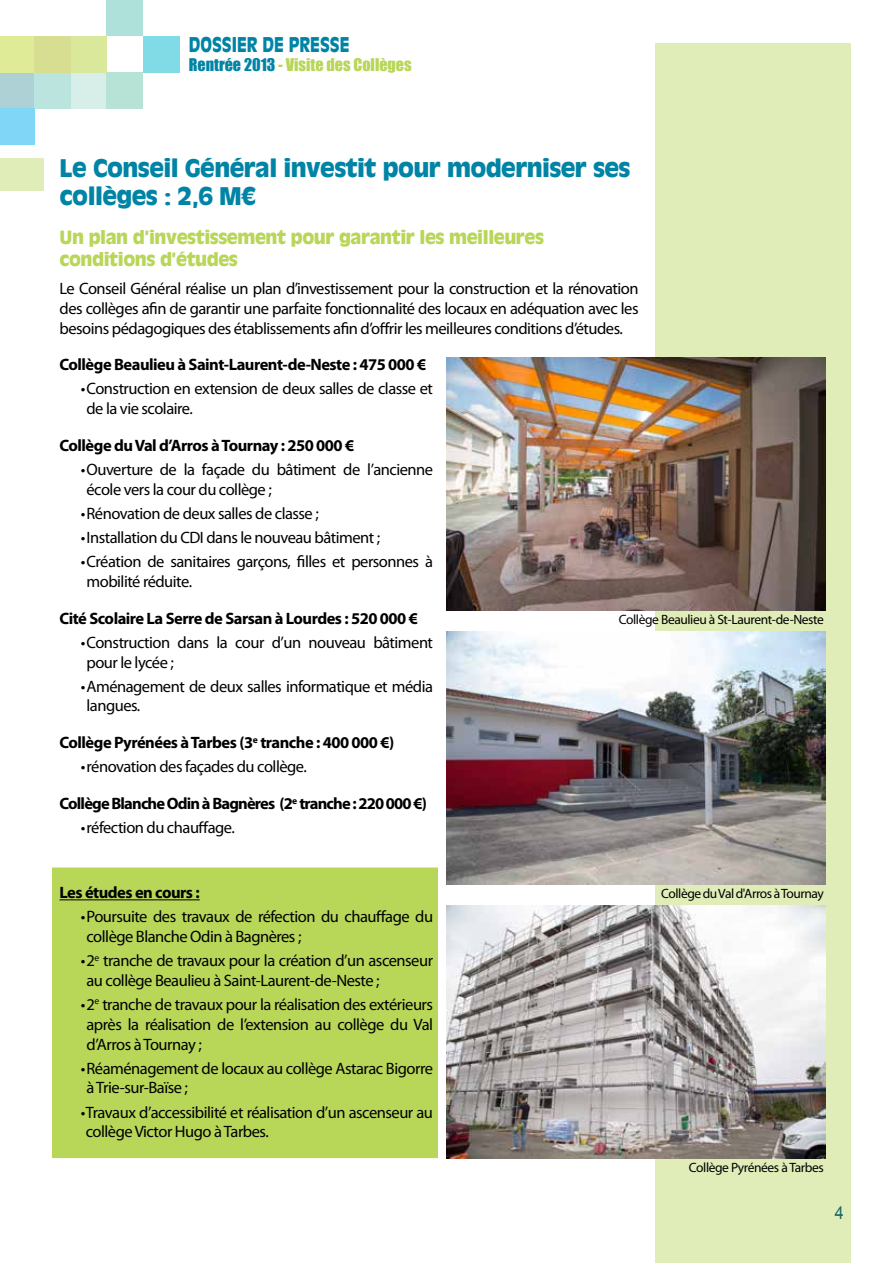
<style>
.page{position:relative;width:893px;height:1263px;background:#fff}
.page>*{position:absolute;margin:0;border:0;box-sizing:border-box;transform-origin:0 0}
.t1{font:900 24px/28.8px "Antique Olive Std";letter-spacing:-.025em;color:#0084a5}
.t2{font:900 20.1px "Antique Olive Std";color:#0084a5;scale:.8 1}
.t3{font:900 18px/21.6px "Antique Olive Std";letter-spacing:-.025em;color:#b8d658}
.t4{font:18px "Arial";color:#1b686b;scale:.9 1}
.t5{font:16.5px/19.8px "Myriad Pro";letter-spacing:-.03em;color:#000}
.t6{font:700 16.5px "Myriad Pro";letter-spacing:-.03em;color:#000}
.t7{font:700 16.5px "Myriad Pro";letter-spacing:-.05em;color:#000}
.t8{font:16.05px "Impact";color:#b8d658}
.t9{font:13.5px "Myriad Pro";letter-spacing:-.03em;color:#000}
.s1{color:#0084a5}
</style>
<div class="page">
<div style="left:52px;top:867px;width:386px;height:291px;background:#b8d658"></div>
<div style="left:655px;top:43px;width:195px;height:1220px;background:#e1edb8"></div>
<div style="left:0;top:158px;width:43px;height:33px;background:#e1edb8"></div>
<div style="left:71px;top:72px;width:36px;height:36px;background:#d8eee9"></div>
<div style="left:107px;top:72px;width:36px;height:36px;background:#b7e3d6"></div>
<div style="left:0;top:72px;width:34px;height:36px;background:#aed1d6"></div>
<div style="left:71px;top:36px;width:36px;height:36px;background:#d9e89a"></div>
<div style="left:107px;top:0;width:36px;height:36px;background:#aee1da"></div>
<div style="left:143px;top:36px;width:36px;height:36px;background:#80dbe6"></div>
<div style="left:0;top:36px;width:34px;height:36px;background:#dfeb97"></div>
<div style="left:34px;top:72px;width:37px;height:36px;background:#bbe4de"></div>
<div style="left:0;top:108px;width:35px;height:37px;background:#80d6f7"></div>
<div style="left:34px;top:36px;width:37px;height:36px;background:#d7de91"></div>
<hr style="left:60px;top:899px;width:140px;height:1px;background:#000">
<img style="left:446px;top:358px;width:380px;height:253px">
<img style="left:446px;top:631px;width:380px;height:253px">
<img style="left:446px;top:905px;width:380px;height:253px">
<p class="t2" style="left:189px;top:33px;width:202px">DOSSIER DE PRESSE</p>
<p class="t8" style="left:189px;top:53px;width:224px"><span class="s1">Rentrée 2013</span> - Visite des Collèges</p>
<h1 class="t1" style="left:60px;top:154px;width:573px">Le Conseil Général investit pour moderniser ses collèges : 2,6 M€</h1>
<p class="t3" style="left:60px;top:227px;width:486px">Un plan d’investissement pour garantir les meilleures conditions d’études</p>
<p class="t5" style="left:60px;top:278px;width:581px;text-align:justify">Le Conseil Général réalise un plan d’investissement pour la construction et la rénovation des collèges afin de garantir une parfaite fonctionnalité des locaux en adéquation avec les besoins pédagogiques des établissements afin d’offrir les meilleures conditions d’études.</p>
<p class="t6" style="left:60px;top:354px;width:368px">Collège Beaulieu à Saint-Laurent-de-Neste : 475 000 €</p>
<p class="t5" style="left:87px;top:379px;width:348px;text-indent:-6px">• Construction en extension de deux salles de classe et de la vie scolaire.</p>
<p class="t6" style="left:60px;top:435px;width:296px">Collège du Val d’Arros à Tournay : 250 000 €</p>
<p class="t5" style="left:87px;top:459px;width:348px;text-indent:-6px">• Ouverture de la façade du bâtiment de l’ancienne école vers la cour du collège ;</p>
<p class="t5" style="left:81px;top:503px;width:240px">• Rénovation de deux salles de classe ;</p>
<p class="t5" style="left:81px;top:527px;width:301px">• Installation du CDI dans le nouveau bâtiment ;</p>
<p class="t5" style="left:87px;top:551px;width:348px;text-indent:-6px">• Création de sanitaires garçons, filles et personnes à mobilité réduite.</p>
<p class="t6" style="left:60px;top:607px;width:360px">Cité Scolaire La Serre de Sarsan à Lourdes : 520 000 €</p>
<p class="t5" style="left:87px;top:632px;width:348px;text-indent:-6px">• Construction dans la cour d’un nouveau bâtiment pour le lycée ;</p>
<p class="t5" style="left:87px;top:676px;width:348px;text-indent:-6px">• Aménagement de deux salles informatique et média langues.</p>
<p class="t6" style="left:60px;top:732px;width:336px">Collège Pyrénées à Tarbes (3<sup>e</sup> tranche : 400 000 €)</p>
<p class="t5" style="left:81px;top:756px;width:228px">• rénovation des façades du collège.</p>
<p class="t7" style="left:60px;top:793px;width:369px">Collège Blanche Odin à Bagnères (2<sup>e</sup> tranche : 220 000 €)</p>
<p class="t5" style="left:81px;top:817px;width:156px">• réfection du chauffage.</p>
<p class="t9" style="left:619px;top:611px;width:207px">Collège Beaulieu à St-Laurent-de-Neste</p>
<p class="t6" style="left:60px;top:882px;width:142px">Les études en cours :</p>
<p class="t5" style="left:87px;top:906px;width:348px;text-indent:-6px">• Poursuite des travaux de réfection du chauffage du collège Blanche Odin à Bagnères ;</p>
<p class="t5" style="left:87px;top:950px;width:348px;text-indent:-6px">• 2<sup>e</sup> tranche de travaux pour la création d’un ascenseur au collège Beaulieu à Saint-Laurent-de-Neste ;</p>
<p class="t5" style="left:87px;top:994px;width:348px;text-align:justify;text-indent:-6px">• 2<sup>e</sup> tranche de travaux pour la réalisation des extérieurs après la réalisation de l’extension au collège du Val d’Arros à Tournay ;</p>
<p class="t5" style="left:87px;top:1058px;width:348px;text-indent:-6px">• Réaménagement de locaux au collège Astarac Bigorre à Trie-sur-Baïse ;</p>
<p class="t5" style="left:86px;top:1102px;width:349px;text-indent:-5px">• Travaux d’accessibilité et réalisation d’un ascenseur au collège Victor Hugo à Tarbes.</p>
<p class="t9" style="left:661px;top:885px;width:164px">Collège du Val d'Arros à Tournay</p>
<p class="t9" style="left:689px;top:1159px;width:136px">Collège Pyrénées à Tarbes</p>
<p class="t4" style="left:835px;top:1201px;width:12px">4</p>
</div>
